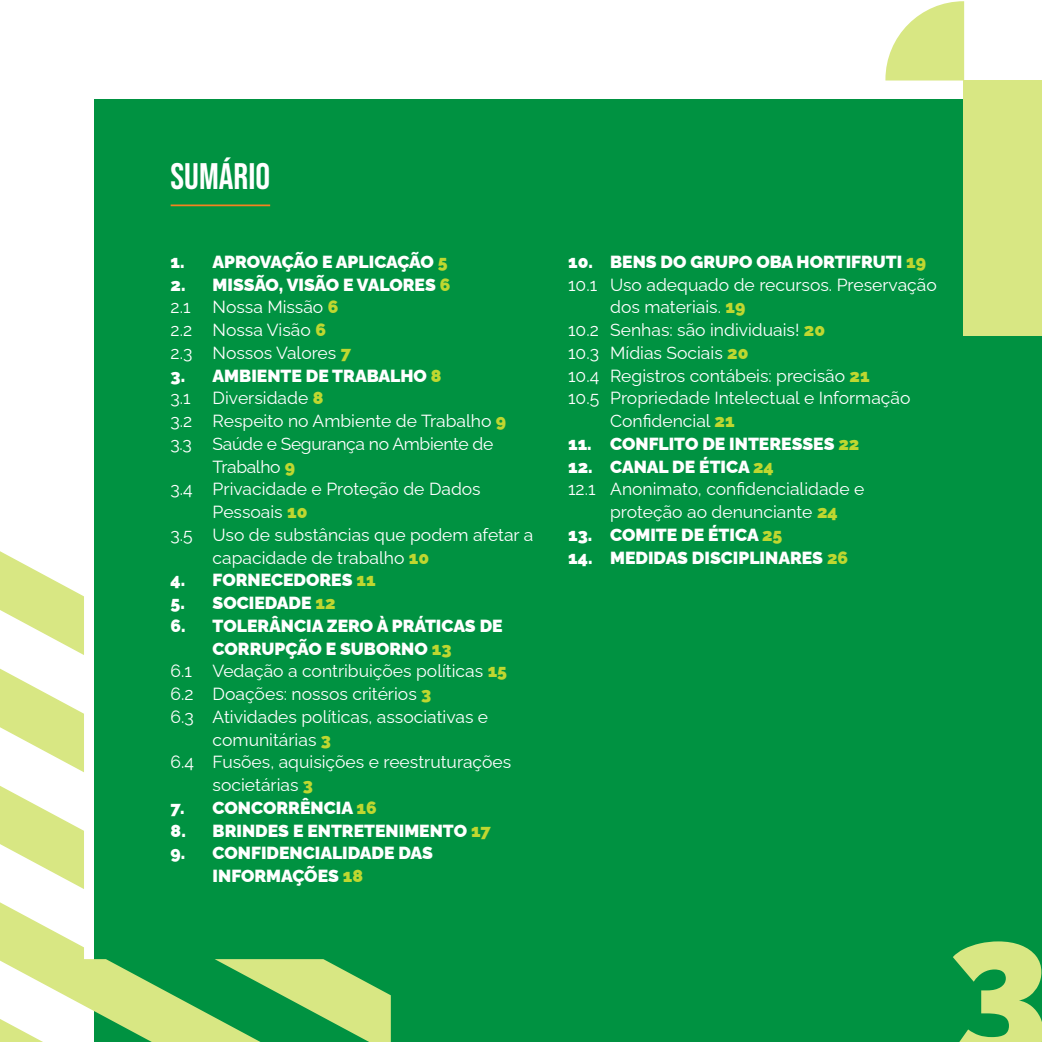
<style>
.page{position:relative;width:1042px;height:1042px;background:#fff}
.page>*{position:absolute;margin:0;border:0;box-sizing:border-box;transform-origin:0 0}
.t1{font:900 174.3px "Raleway";color:#d8e783}
.t2{font:36.75px "Bebas Neue";color:#fff}
.t3{font:17.5px/22.8px "Raleway";color:#fff}
.t4{font:900 17.5px/22.8px "Raleway";color:#fff}
.t5{font:17.5px "Raleway";letter-spacing:-.02em;color:#fff}
.s1{color:#bfd730}
.s2{font-weight:400}
.s3{font-weight:900;color:#bfd730}
</style>
<div class="page">
<div style="left:95px;top:99px;width:947px;height:943px;background:#009241"></div>
<hr style="left:171px;top:204px;width:99px;height:2px;background:#f58220">
<div style="left:963px;top:80px;width:79px;height:256px;background:#d8e783"></div>
<svg style="left:885px;top:1px;width:80px;height:80px"></svg>
<svg style="left:0;top:1012px;width:391px;height:30px"></svg>
<svg style="left:0;top:551px;width:391px;height:461px"></svg>
<h2 class="t2" style="left:171px;top:156px;width:101px">SUMÁRIO</h2>
<p class="t4" style="left:171px;top:248px;width:278px">1. APROVAÇÃO E APLICAÇÃO <span class="s1">5</span></p>
<p class="t4" style="left:171px;top:271px;width:281px">2. MISSÃO, VISÃO E VALORES <span class="s1">6<br></span><span class="s2">2.1</span></p>
<p class="t3" style="left:171px;top:294px;width:182px;text-indent:42px">Nossa Missão <span class="s3">6<br></span>2.2 Nossa Visão <span class="s3">6<br></span>2.3 Nossos Valores <span class="s3">7</span></p>
<p class="t4" style="left:171px;top:362px;width:272px">3. AMBIENTE DE TRABALHO <span class="s1">8</span></p>
<p class="t3" style="left:171px;top:385px;width:154px">3.1 Diversidade <span class="s3">8</span></p>
<p class="t3" style="left:171px;top:408px;width:337px">3.2 Respeito no Ambiente de Trabalho <span class="s3">9</span></p>
<p class="t5" style="left:171px;top:430px;width:324px">3.3 Saúde e Segurança no Ambiente de</p>
<p class="t5" style="left:213px;top:452px;width:84px">Trabalho <span class="s3">9</span></p>
<p class="t3" style="left:171px;top:476px;width:312px">3.4 Privacidade e Proteção de Dados</p>
<p class="t3" style="left:213px;top:499px;width:96px">Pessoais <span class="s3">10</span></p>
<p class="t3" style="left:171px;top:521px;width:364px">3.5 Uso de substâncias que podem afetar a</p>
<p class="t3" style="left:213px;top:544px;width:218px">capacidade de trabalho <span class="s3">10</span></p>
<p class="t4" style="left:171px;top:567px;width:206px">4. FORNECEDORES <span class="s1">11</span></p>
<p class="t4" style="left:171px;top:590px;width:166px">5. SOCIEDADE <span class="s1">12</span></p>
<p class="t4" style="left:171px;top:612px;width:333px">6. TOLERÂNCIA ZERO À PRÁTICAS DE</p>
<p class="t4" style="left:213px;top:635px;width:240px">CORRUPÇÃO E SUBORNO <span class="s1">13</span></p>
<p class="t3" style="left:171px;top:658px;width:338px">6.1 Vedação a contribuições políticas <span class="s3">15</span></p>
<p class="t3" style="left:171px;top:681px;width:262px">6.2 Doações: nossos critérios <span class="s3">3</span></p>
<p class="t3" style="left:171px;top:703px;width:319px">6.3 Atividades políticas, associativas e</p>
<p class="t3" style="left:213px;top:726px;width:120px">comunitárias <span class="s3">3</span></p>
<p class="t3" style="left:171px;top:749px;width:342px">6.4 Fusões, aquisições e reestruturações</p>
<p class="t3" style="left:213px;top:772px;width:102px">societárias <span class="s3">3</span></p>
<p class="t4" style="left:171px;top:794px;width:207px">7. CONCORRÊNCIA <span class="s1">16</span></p>
<p class="t4" style="left:171px;top:817px;width:322px">8. BRINDES E ENTRETENIMENTO <span class="s1">17</span></p>
<p class="t4" style="left:213px;top:840px;width:222px;text-indent:-42px">9. CONFIDENCIALIDADE DAS<br>INFORMAÇÕES <span class="s1">18</span></p>
<p class="t4" style="left:568px;top:248px;width:359px">10. BENS DO GRUPO OBA HORTIFRUTI <span class="s1">19</span></p>
<p class="t3" style="left:568px;top:271px;width:370px">10.1 Uso adequado de recursos. Preservação</p>
<p class="t3" style="left:610px;top:294px;width:137px">dos materiais. <span class="s3">19</span></p>
<p class="t3" style="left:568px;top:317px;width:258px">10.2 Senhas: são individuais! <span class="s3">20</span></p>
<p class="t3" style="left:568px;top:339px;width:182px">10.3 Mídias Sociais <span class="s3">20</span></p>
<p class="t3" style="left:568px;top:362px;width:303px">10.4 Registros contábeis: precisão <span class="s3">21</span></p>
<p class="t3" style="left:568px;top:385px;width:344px">10.5 Propriedade Intelectual e Informação</p>
<p class="t3" style="left:610px;top:408px;width:126px">Confidencial <span class="s3">21</span></p>
<p class="t4" style="left:568px;top:430px;width:293px">11. CONFLITO DE INTERESSES <span class="s1">22</span></p>
<p class="t4" style="left:568px;top:453px;width:207px">12. CANAL DE ÉTICA <span class="s1">24</span></p>
<p class="t3" style="left:568px;top:476px;width:298px">12.1 Anonimato, confidencialidade e</p>
<p class="t3" style="left:610px;top:499px;width:229px">proteção ao denunciante <span class="s3">24</span></p>
<p class="t4" style="left:568px;top:521px;width:216px">13. COMITE DE ÉTICA <span class="s1">25</span></p>
<p class="t4" style="left:568px;top:544px;width:281px">14. MEDIDAS DISCIPLINARES <span class="s1">26</span></p>
<h1 class="t1" style="left:948px;top:841px;width:103px">3</h1>
</div>
